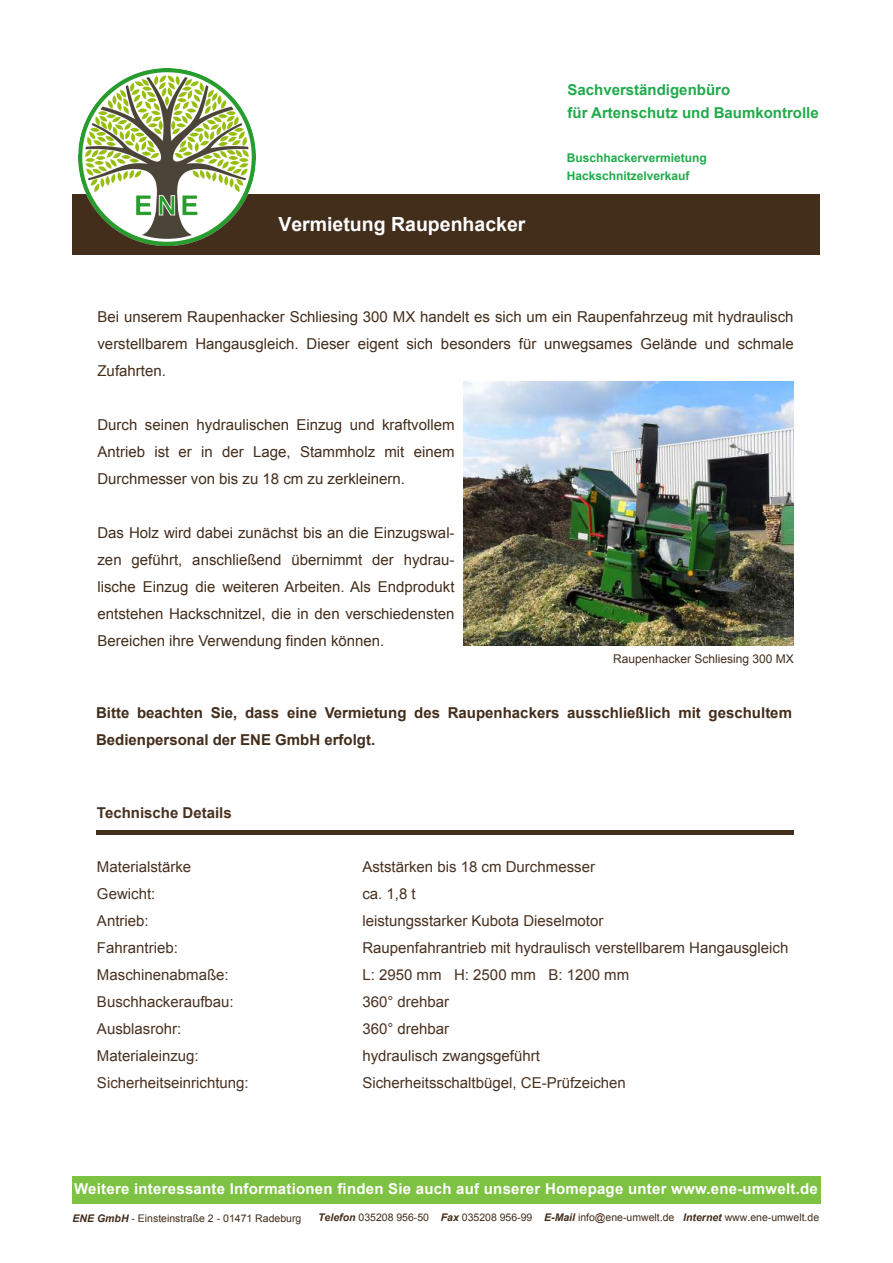
<style>
.page{position:relative;width:893px;height:1263px;background:#fff}
.page>*{position:absolute;margin:0;border:0;box-sizing:border-box;transform-origin:0 0}
.t1{font:700 19.5px "Arial";color:#fff}
.t2{font:15px/27px "Arial";color:#432d1b;text-align:justify}
.t3{font:15px "Arial";color:#493120}
.t4{font:700 15px/27px "Arial";color:#432d1b}
.t5{font:700 15px "Arial";letter-spacing:.015em;color:#fff}
.t6{font:700 15px/22.5px "Arial";color:#21aa4b}
.t7{font:700 15px "Arial";color:#493120}
.t8{font:700 12px/18px "Arial";color:#21aa4b}
.t9{font:12px "Arial";color:#432d1b}
.t10{font:10.5px "Arial";color:#432d1b}
.s1{font-weight:700;font-style:italic}
</style>
<div class="page">
<div style="left:72px;top:194px;width:747px;height:61px;background:#432d1b"></div>
<div style="left:72px;top:1176px;width:748px;height:27px;background:#7dc242"></div>
<div style="left:96px;top:830px;width:698px;height:5px;background:#432d1b"></div>
<img style="left:79px;top:68px;width:177px;height:178px">
<img style="left:464px;top:382px;width:329px;height:264px">
<p class="t6" style="left:567px;top:79px;width:253px">Sachverständigenbüro<br>für Artenschutz und Baumkontrolle</p>
<h1 class="t1" style="left:278px;top:211px;width:249px">Vermietung Raupenhacker</h1>
<p class="t8" style="left:567px;top:149px;width:142px">Buschhackervermietung<br>Hackschnitzelverkauf</p>
<p class="t2" style="left:97px;top:303px;width:698px">Bei unserem Raupenhacker Schliesing 300 MX handelt es sich um ein Raupenfahrzeug mit hydraulisch verstellbarem Hangausgleich. Dieser eigent sich besonders für unwegsames Gelände und schmale Zufahrten.</p>
<p class="t2" style="left:97px;top:411px;width:359px">Durch seinen hydraulischen Einzug und kraftvollem Antrieb ist er in der Lage, Stammholz mit einem Durchmesser von bis zu 18 cm zu zerkleinern.</p>
<p class="t2" style="left:97px;top:519px;width:359px">Das Holz wird dabei zunächst bis an die Einzugswal&shy;zen geführt, anschließend übernimmt der hydrau&shy;lische Einzug die weiteren Arbeiten. Als Endprodukt entstehen Hackschnitzel, die in den verschiedensten Bereichen ihre Verwendung finden können.</p>
<p class="t9" style="left:613px;top:651px;width:182px">Raupenhacker Schliesing 300 MX</p>
<p class="t4" style="left:96px;top:700px;width:697px">Bitte beachten Sie, dass eine Vermietung des Raupenhackers ausschließlich mit geschultem<br>Bedienpersonal der ENE GmbH erfolgt.</p>
<p class="t7" style="left:97px;top:803px;width:136px">Technische Details</p>
<p class="t3" style="left:97px;top:857px;width:96px">Materialstärke</p>
<p class="t3" style="left:362px;top:857px;width:234px">Aststärken bis 18 cm Durchmesser</p>
<p class="t3" style="left:97px;top:884px;width:60px">Gewicht:</p>
<p class="t3" style="left:362px;top:884px;width:55px">ca. 1,8 t</p>
<p class="t3" style="left:97px;top:911px;width:53px">Antrieb:</p>
<p class="t3" style="left:362px;top:911px;width:242px">leistungsstarker Kubota Dieselmotor</p>
<p class="t3" style="left:97px;top:938px;width:82px">Fahrantrieb:</p>
<p class="t3" style="left:362px;top:938px;width:427px">Raupenfahrantrieb mit hydraulisch verstellbarem Hangausgleich</p>
<p class="t3" style="left:97px;top:965px;width:133px">Maschinenabmaße:</p>
<p class="t3" style="left:362px;top:965px;width:268px">L: 2950 mm H: 2500 mm B: 1200 mm</p>
<p class="t3" style="left:97px;top:992px;width:138px">Buschhackeraufbau:</p>
<p class="t3" style="left:362px;top:992px;width:88px">360° drehbar</p>
<p class="t3" style="left:97px;top:1019px;width:86px">Ausblasrohr:</p>
<p class="t3" style="left:362px;top:1019px;width:88px">360° drehbar</p>
<p class="t3" style="left:97px;top:1046px;width:103px">Materialeinzug:</p>
<p class="t3" style="left:362px;top:1046px;width:179px">hydraulisch zwangsgeführt</p>
<p class="t3" style="left:97px;top:1073px;width:153px">Sicherheitseinrichtung:</p>
<p class="t3" style="left:362px;top:1073px;width:265px">Sicherheitsschaltbügel, CE-Prüfzeichen</p>
<p class="t5" style="left:74px;top:1179px;width:745px">Weitere interessante Informationen finden Sie auch auf unserer Homepage unter www.ene-umwelt.de</p>
<p class="t10" style="left:318px;top:1211px;width:502px"><span class="s1">Telefon</span> 035208 956-50 <span class="s1">Fax</span> 035208 956-99 <span class="s1">E-Mail</span> info@ene-umwelt.de <span class="s1">Internet</span> www.ene-umwelt.de</p>
<p class="t10" style="left:73px;top:1211px;width:230px"><span class="s1">ENE GmbH</span> - Einsteinstraße 2 - 01471 Radeburg</p>
</div>
